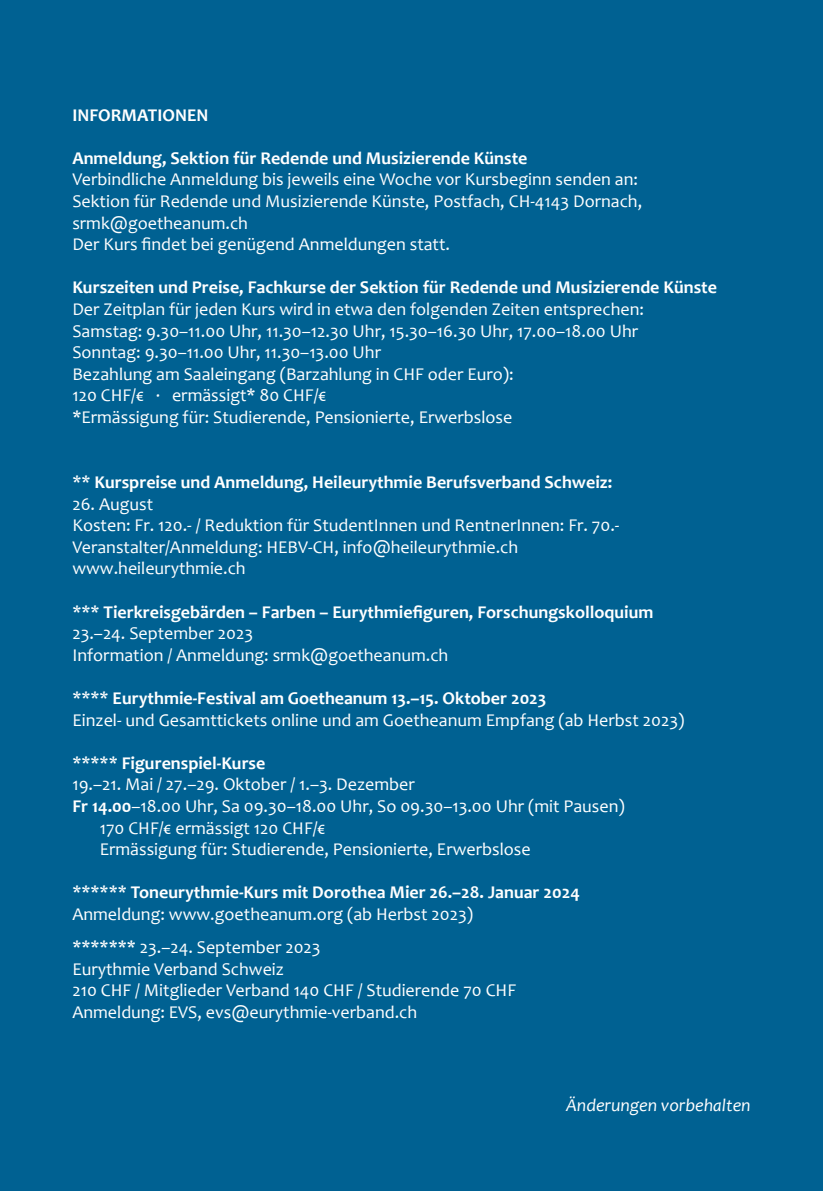
<style>
.page{position:relative;width:823px;height:1191px;background:#fff}
.page>*{position:absolute;margin:0;border:0;box-sizing:border-box;transform-origin:0 0}
.t1{font:18px/21.6px "Candara";color:#fff}
.t2{font:700 18px/21.6px "Candara";color:#fff}
.t3{font:italic 18px "Candara";color:#fff}
.s1{font-weight:400}
.s2{font-weight:700}
</style>
<div class="page">
<div style="left:0;top:0;width:822px;height:1191px;background:#006192"></div>
<p class="t2" style="left:72px;top:104px;width:137px">INFORMATIONEN</p>
<p class="t2" style="left:72px;top:147px;width:456px">Anmeldung, Sektion für Redende und Musizierende Künste</p>
<p class="t1" style="left:72px;top:169px;width:571px">Verbindliche Anmeldung bis jeweils eine Woche vor Kursbeginn senden an:<br>Sektion für Redende und Musizierende Künste, Postfach, CH-4143 Dornach, srmk@goetheanum.ch<br>Der Kurs findet bei genügend Anmeldungen statt.</p>
<p class="t2" style="left:72px;top:276px;width:645px">Kurszeiten und Preise, Fachkurse der Sektion für Redende und Musizierende Künste</p>
<p class="t1" style="left:72px;top:298px;width:572px">Der Zeitplan für jeden Kurs wird in etwa den folgenden Zeiten entsprechen:<br>Samstag: 9.30–11.00 Uhr, 11.30–12.30 Uhr, 15.30–16.30 Uhr, 17.00–18.00 Uhr Sonntag: 9.30–11.00 Uhr, 11.30–13.00 Uhr<br>Bezahlung am Saaleingang (Barzahlung in CHF oder Euro):<br>120 CHF/€ · ermässigt* 80 CHF/€<br>*Ermässigung für: Studierende, Pensionierte, Erwerbslose</p>
<p class="t2" style="left:72px;top:471px;width:541px"><span class="s1">**</span> Kurspreise und Anmeldung, Heileurythmie Berufsverband Schweiz:</p>
<p class="t1" style="left:72px;top:493px;width:548px">26. August<br>Kosten: Fr. 120.- / Reduktion für StudentInnen und RentnerInnen: Fr. 70.- Veranstalter/Anmeldung: HEBV-CH, info@heileurythmie.ch www.heileurythmie.ch</p>
<p class="t1" style="left:72px;top:601px;width:582px">*** <span class="s2">Tierkreisgebärden – Farben – Eurythmiefiguren, Forschungskolloquium<br></span>23.–24. September 2023<br>Information / Anmeldung: srmk@goetheanum.ch</p>
<p class="t1" style="left:72px;top:687px;width:613px">**** <span class="s2">Eurythmie-Festival am Goetheanum 13.–15. Oktober 2023<br></span>Einzel- und Gesamttickets online und am Goetheanum Empfang (ab Herbst 2023)</p>
<p class="t2" style="left:72px;top:752px;width:194px"><span class="s1">*****</span> Figurenspiel-Kurse</p>
<p class="t1" style="left:72px;top:773px;width:344px">19.–21. Mai / 27.–29. Oktober / 1.–3. Dezember</p>
<p class="t1" style="left:72px;top:795px;width:553px"><span class="s2">Fr 14.00</span>–18.00 Uhr, Sa 09.30–18.00 Uhr, So 09.30–13.00 Uhr (mit Pausen)</p>
<p class="t1" style="left:100px;top:817px;width:227px">170 CHF/€ ermässigt 120 CHF/€</p>
<p class="t1" style="left:100px;top:838px;width:432px">Ermässigung für: Studierende, Pensionierte, Erwerbslose</p>
<p class="t2" style="left:72px;top:881px;width:509px"><span class="s1">******</span> Toneurythmie-Kurs mit Dorothea Mier 26.–28. Januar 2024<br><span class="s1">Anmeldung: www.goetheanum.org (ab Herbst 2023)</span></p>
<p class="t1" style="left:72px;top:936px;width:445px">******* 23.–24. September 2023<br>Eurythmie Verband Schweiz<br>210 CHF / Mitglieder Verband 140 CHF / Studierende 70 CHF Anmeldung: EVS, evs@eurythmie-verband.ch</p>
<p class="t3" style="left:565px;top:1093px;width:186px">Änderungen vorbehalten</p>
</div>
